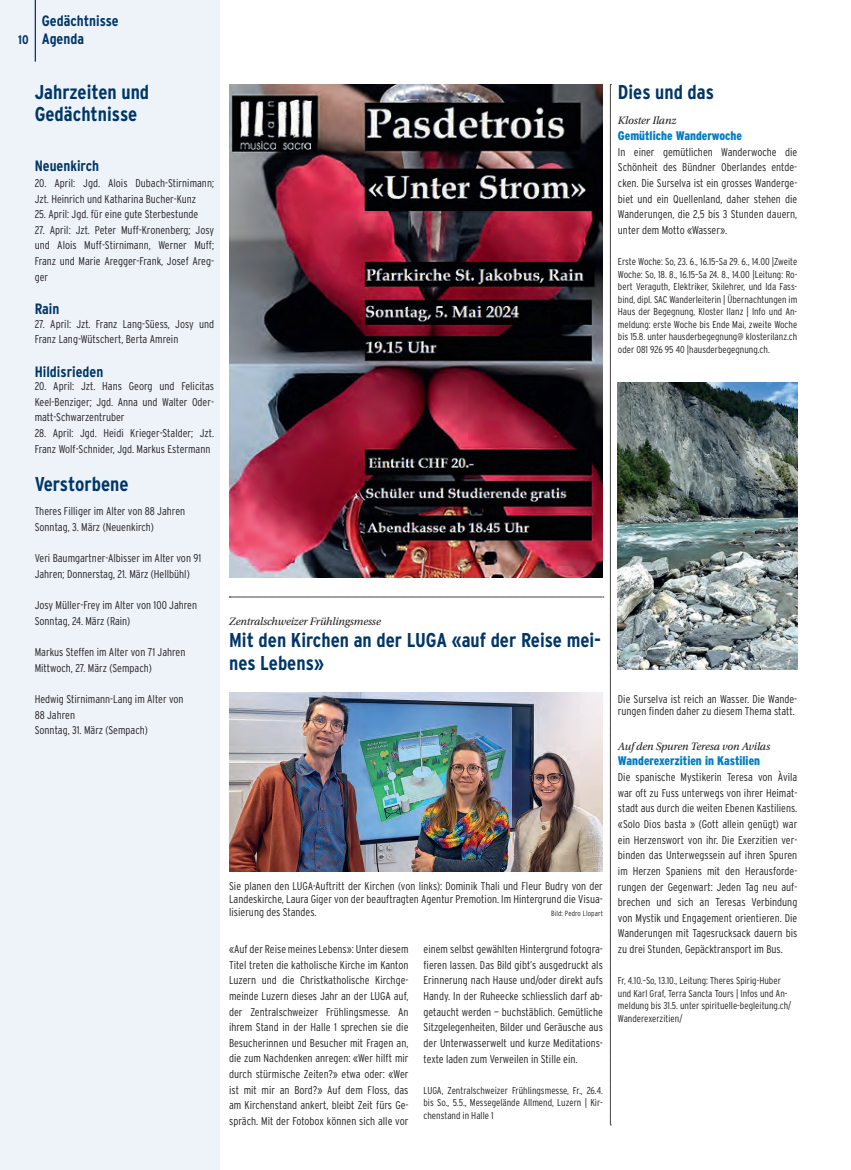
<style>
.page{position:relative;width:851px;height:1170px;background:#fff}
.page>*{position:absolute;margin:0;border:0;box-sizing:border-box;transform-origin:0 0}
.t1{font:700 20px/22.5px "Interstate Condensed";color:#003667}
.t2{font:700 15px/18px "Interstate Condensed";color:#003667}
.t3{font:900 condensed 12.5px "Interstate";color:#007cc2}
.t4{font:700 12.5px "Interstate Condensed";color:#003667}
.t5{font:300 condensed 11.25px/15.6px "Interstate";color:#231f20}
.t6{font:300 11.25px/12.5px "Interstate Condensed";color:#231f20}
.t7{font:italic 11.25px "Utopia Std";letter-spacing:-.01em;color:#231f20}
.t8{font:300 condensed 10px/12.5px "Interstate";color:#231f20;text-align:justify}
.t9{font:300 7.5px "Interstate Condensed";letter-spacing:.02em;color:#231f20}
</style>
<div class="page">
<div style="left:0;top:0;width:220px;height:1169px;background:#edf3f9"></div>
<hr style="left:35px;top:0;width:1px;height:62px;background:#003667">
<img style="left:229px;top:84px;width:373px;height:493px">
<svg style="left:229px;top:596px;width:374px;height:1px"></svg>
<svg style="left:609px;top:84px;width:2px;height:1041px;background:#a19fa0"></svg>
<img style="left:617px;top:382px;width:179px;height:287px">
<img style="left:229px;top:692px;width:373px;height:179px">
<p class="t4" style="left:18px;top:32px;width:12px">10</p>
<h2 class="t2" style="left:42px;top:11px;width:78px">Gedächtnisse<br>Agenda</h2>
<h1 class="t1" style="left:35px;top:80px;width:116px">Jahrzeiten und<br>Gedächtnisse</h1>
<h2 class="t2" style="left:35px;top:157px;width:66px">Neuenkirch</h2>
<p class="t5" style="left:35px;top:175px;width:181px">20. April: Jgd. Alois Dubach-Stirnimann;<br>Jzt. Heinrich und Katharina Bucher-Kunz</p>
<p class="t5" style="left:35px;top:206px;width:165px">25. April: Jgd. für eine gute Sterbestunde</p>
<p class="t5" style="left:35px;top:222px;width:181px;text-align:justify">27. April: Jzt. Peter Muff-Kronenberg; Josy und Alois Muff-Stirnimann, Werner Muff; Franz und Marie Aregger-Frank, Josef Areg&shy;ger</p>
<h2 class="t2" style="left:35px;top:300px;width:26px">Rain</h2>
<p class="t5" style="left:35px;top:316px;width:181px">27. April: Jzt. Franz Lang-Süess, Josy und<br>Franz Lang-Wütschert, Berta Amrein</p>
<h2 class="t2" style="left:35px;top:362px;width:70px">Hildisrieden</h2>
<p class="t5" style="left:35px;top:378px;width:181px;text-align:justify">20. April: Jzt. Hans Georg und Felicitas Keel-Benziger; Jgd. Anna und Walter Oder&shy;matt-Schwarzentruber</p>
<p class="t5" style="left:35px;top:425px;width:181px">28. April: Jgd. Heidi Krieger-Stalder; Jzt.<br>Franz Wolf-Schnider, Jgd. Markus Estermann</p>
<h1 class="t1" style="left:35px;top:472px;width:95px">Verstorbene</h1>
<p class="t5" style="left:35px;top:503px;width:152px">Theres Filliger im Alter von 88 Jahren<br>Sonntag, 3. März (Neuenkirch)</p>
<p class="t5" style="left:35px;top:550px;width:168px">Veri Baumgartner-Albisser im Alter von 91<br>Jahren; Donnerstag, 21. März (Hellbühl)</p>
<p class="t5" style="left:35px;top:597px;width:164px">Josy Müller-Frey im Alter von 100 Jahren<br>Sonntag, 24. März (Rain)</p>
<p class="t5" style="left:35px;top:644px;width:152px">Markus Steffen im Alter von 71 Jahren<br>Mittwoch, 27. März (Sempach)</p>
<p class="t5" style="left:35px;top:691px;width:150px">Hedwig Stirnimann-Lang im Alter von<br>88 Jahren<br>Sonntag, 31. März (Sempach)</p>
<h1 class="t1" style="left:617px;top:81px;width:98px">Dies und das</h1>
<p class="t7" style="left:617px;top:114px;width:60px">Kloster Ilanz</p>
<p class="t3" style="left:617px;top:129px;width:125px">Gemütliche Wanderwoche</p>
<p class="t5" style="left:617px;top:144px;width:181px;text-align:justify">In einer gemütlichen Wanderwoche die Schönheit des Bündner Oberlandes entde&shy;cken. Die Surselva ist ein grosses Wanderge&shy;biet und ein Quellenland, daher stehen die Wanderungen, die 2,5 bis 3 Stunden dauern, unter dem Motto «Wasser».</p>
<p class="t8" style="left:617px;top:255px;width:181px">Erste Woche: So, 23. 6., 16.15–Sa 29. 6., 14.00 |Zweite Woche: So, 18. 8., 16.15–Sa 24. 8., 14.00 |Leitung: Ro&shy;bert Veraguth, Elektriker, Skilehrer, und Ida Fass&shy;bind, dipl. SAC Wanderleiterin | Übernachtungen im Haus der Begegnung, Kloster Ilanz | Info und An&shy;meldung: erste Woche bis Ende Mai, zweite Woche bis 15.8. unter hausderbegegnung@ klosterilanz.ch oder 081 926 95 40 |hausderbegegnung.ch.</p>
<p class="t7" style="left:229px;top:614px;width:153px">Zentralschweizer Frühlingsmesse</p>
<h1 class="t1" style="left:229px;top:628px;width:373px">Mit den Kirchen an der LUGA «auf der Reise mei&shy;nes Lebens»</h1>
<p class="t6" style="left:229px;top:880px;width:375px;text-align:justify">Sie planen den LUGA-Auftritt der Kirchen (von links): Dominik Thali und Fleur Budry von der Landeskirche, Laura Giger von der beauftragten Agentur Premotion. Im Hintergrund die Visua&shy;lisierung des Standes.</p>
<p class="t9" style="left:551px;top:908px;width:53px">Bild: Pedro Llopart</p>
<p class="t5" style="left:229px;top:941px;width:181px;text-align:justify">«Auf der Reise meines Lebens»: Unter diesem Titel treten die katholische Kirche im Kanton Luzern und die Christkatholische Kirchge&shy;meinde Luzern dieses Jahr an der LUGA auf, der Zentralschweizer Frühlingsmesse. An ihrem Stand in der Halle 1 sprechen sie die Besucherinnen und Besucher mit Fragen an, die zum Nachdenken anregen: «Wer hilft mir durch stürmische Zeiten?» etwa oder: «Wer ist mit mir an Bord?» Auf dem Floss, das am Kirchenstand ankert, bleibt Zeit fürs Ge&shy;spräch. Mit der Fotobox können sich alle vor</p>
<p class="t5" style="left:423px;top:941px;width:181px;text-align:justify">einem selbst gewählten Hintergrund fotogra&shy;fieren lassen. Das Bild gibt’s ausgedruckt als Erinnerung nach Hause und/oder direkt aufs Handy. In der Ruheecke schliesslich darf ab&shy;getaucht werden — buchstäblich. Gemütliche Sitzgelegenheiten, Bilder und Geräusche aus der Unterwasserwelt und kurze Meditations&shy;texte laden zum Verweilen in Stille ein.</p>
<p class="t8" style="left:423px;top:1083px;width:181px">LUGA, Zentralschweizer Frühlingsmesse, Fr., 26.4. bis So., 5.5., Messegelände Allmend, Luzern | Kir&shy;chenstand in Halle 1</p>
<p class="t6" style="left:617px;top:692px;width:181px">Die Surselva ist reich an Wasser. Die Wande&shy;rungen finden daher zu diesem Thema statt.</p>
<p class="t7" style="left:617px;top:739px;width:154px">Auf den Spuren Teresa von Avilas</p>
<p class="t3" style="left:617px;top:754px;width:144px">Wanderexerzitien in Kastilien</p>
<p class="t5" style="left:617px;top:769px;width:181px;text-align:justify">Die spanische Mystikerin Teresa von Àvila war oft zu Fuss unterwegs von ihrer Heimat&shy;stadt aus durch die weiten Ebenen Kastiliens. «Solo Dios basta » (Gott allein genügt) war ein Herzenswort von ihr. Die Exerzitien ver&shy;binden das Unterwegssein auf ihren Spuren im Herzen Spaniens mit den Herausforde&shy;rungen der Gegenwart: Jeden Tag neu auf&shy;brechen und sich an Teresas Verbindung von Mystik und Engagement orientieren. Die Wanderungen mit Tagesrucksack dauern bis zu drei Stunden, Gepäcktransport im Bus.</p>
<p class="t8" style="left:617px;top:974px;width:175px;text-align:left">Fr, 4.10.–So, 13.10., Leitung: Theres Spirig-Huber und Karl Graf, Terra Sancta Tours | Infos und An&shy;meldung bis 31.5. unter spirituelle-begleitung.ch/ Wanderexerzitien/</p>
</div>
